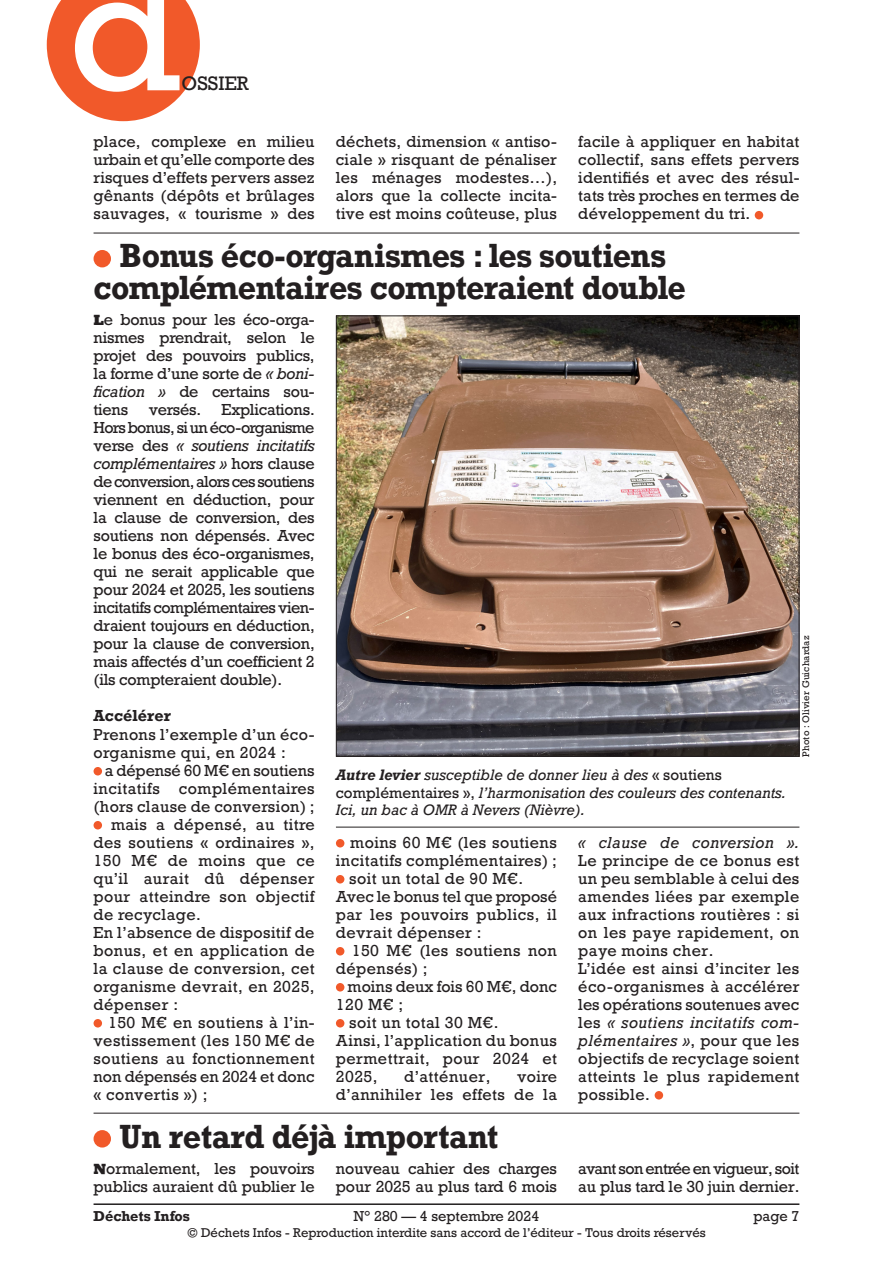
<style>
.page{position:relative;width:893px;height:1263px;background:#fff}
.page>*{position:absolute;margin:0;border:0;box-sizing:border-box;transform-origin:0 0}
.t1{font:166.5px "Rockwell";color:#fff}
.Texte_courant{font:700 31.5px/31.5px "Rockwell";letter-spacing:-.025em;color:#231f20;text-align:center;scale:.95 1}
.t2{font:18.3px "Rockwell";color:#231f20}
.Texte_courant-2{font:15px/18px "Rockwell";letter-spacing:.02em;color:#231f20;text-align:justify}
.Texte_courant-3{font:15px/18px "Rockwell";letter-spacing:-.005em;color:#231f20}
.Texte_courant-4{font:15px/18px "Rockwell";letter-spacing:-.035em;color:#231f20}
.Texte_courant-5{font:15px/18px "Rockwell";color:#231f20}
.Texte_courant-6{font:700 15px "Rockwell";color:#231f20}
.Légende_photo{font:italic 14.25px/17.2px "Rockwell";color:#231f20}
.t3{font:13.5px "Rockwell";color:#231f20}
.t4{font:700 13.5px "Rockwell";color:#231f20}
.t5{font:12px "Rockwell";color:#231f20}
.Crédit_photo{font:9px "Rockwell";letter-spacing:.015em;color:#231f20}
.s1{font-family:"Rockwell Std";font-weight:800}
.s2{font-style:italic}
.s3{font-weight:700}
.s4{font-style:normal}
</style>
<div class="page">
<hr style="left:94px;top:1203px;width:705px;height:2px;background:#231f20">
<div style="left:755px;top:211px;width:8px;height:8px;background:#f1592a;border-radius:50%"></div>
<hr style="left:94px;top:233px;width:705px;height:1px;background:#231f20">
<div style="left:94px;top:250px;width:17px;height:17px;background:#f1592a;border-radius:50%"></div>
<div style="left:94px;top:767px;width:8px;height:8px;background:#f1592a;border-radius:50%"></div>
<div style="left:94px;top:821px;width:8px;height:8px;background:#f1592a;border-radius:50%"></div>
<div style="left:94px;top:1019px;width:8px;height:8px;background:#f1592a;border-radius:50%"></div>
<div style="left:336px;top:839px;width:8px;height:8px;background:#f1592a;border-radius:50%"></div>
<div style="left:336px;top:875px;width:8px;height:8px;background:#f1592a;border-radius:50%"></div>
<div style="left:336px;top:947px;width:8px;height:8px;background:#f1592a;border-radius:50%"></div>
<div style="left:336px;top:983px;width:8px;height:8px;background:#f1592a;border-radius:50%"></div>
<div style="left:336px;top:1019px;width:8px;height:8px;background:#f1592a;border-radius:50%"></div>
<div style="left:655px;top:1091px;width:8px;height:8px;background:#f1592a;border-radius:50%"></div>
<hr style="left:94px;top:1113px;width:705px;height:1px;background:#231f20">
<div style="left:94px;top:1130px;width:17px;height:17px;background:#f1592a;border-radius:50%"></div>
<img style="left:338px;top:317px;width:459px;height:438px">
<hr style="left:336px;top:827px;width:463px;height:1px;background:#231f20">
<svg style="left:47px;top:0;width:153px;height:121px;background:#f3734b"></svg>
<h1 class="t1" style="left:69px;top:-73px;width:114px">d</h1>
<p class="t2" style="left:182px;top:72px;width:69px">OSSIER</p>
<p class="Texte_courant-2" style="left:94px;top:133px;width:223px">place, complexe en milieu urbain et qu’elle comporte des risques d’effets pervers assez gênants (dépôts et brûlages sauvages, « tourisme » des</p>
<p class="Texte_courant-2" style="left:336px;top:133px;width:223px">déchets, dimension « antiso&shy;ciale » risquant de pénaliser les ménages modestes…), alors que la collecte incita&shy;tive est moins coûteuse, plus</p>
<p class="Texte_courant-2" style="left:578px;top:133px;width:223px">facile à appliquer en habitat collectif, sans effets pervers identifiés et avec des résul&shy;tats très proches en termes de développement du tri.</p>
<p class="Texte_courant" style="left:94px;top:240px;width:625px">Bonus éco-organismes : les soutiens complémentaires compteraient double</p>
<p class="Texte_courant-2" style="left:94px;top:311px;width:223px"><span class="s1">L</span>e bonus pour les éco-orga&shy;nismes prendrait, selon le projet des pouvoirs publics, la forme d’une sorte de <span class="s2">« boni&shy;fication »</span> de certains sou&shy;tiens</p>
<p class="Texte_courant-2" style="left:149px;top:401px;width:54px">versés.</p>
<p class="Texte_courant-2" style="left:94px;top:401px;width:223px;text-indent:128px">Explications.<br>Hors bonus, si un éco-organisme verse des <span class="s2">« soutiens incitatifs complémentaires »</span> hors clause de conversion, alors ces soutiens viennent en déduction, pour la clause de conversion, des soutiens non dépensés. Avec le bonus des éco-organismes, qui ne serait applicable que pour 2024 et 2025, les soutiens incitatifs complémentaires vien&shy;draient toujours en déduction, pour la clause de conversion, mais affectés d’un coefficient 2 (ils compteraient double).</p>
<p class="Texte_courant-6" style="left:94px;top:706px;width:79px">Accélérer</p>
<p class="Texte_courant-2" style="left:94px;top:725px;width:223px">Prenons l’exemple d’un éco&shy;organisme qui, en 2024 :</p>
<p class="Texte_courant-3" style="left:94px;top:761px;width:223px;text-indent:11px">a dépensé 60 M€ en soutiens incitatifs</p>
<p class="Crédit_photo" style="left:800px;top:757px;width:122px;rotate:-90deg">Photo : Olivier Guichardaz</p>
<p class="Légende_photo" style="left:336px;top:767px;width:452px"><span class="s3">Autre levier</span> susceptible de donner lieu à des <span class="s4">« soutiens complémentaires »,</span> l’harmonisation des couleurs des contenants.<br>Ici, un bac à OMR à Nevers (Nièvre).</p>
<p class="Texte_courant-2" style="left:94px;top:779px;width:223px;text-align:right">complémentaires<br>(hors clause de conversion) ;</p>
<p class="Texte_courant-2" style="left:94px;top:815px;width:223px;text-indent:18px">mais a dépensé, au titre des soutiens « ordinaires », 150 M€ de moins que ce qu’il aurait dû dépenser pour atteindre son objectif de recyclage.</p>
<p class="Texte_courant-2" style="left:94px;top:923px;width:223px">En l’absence de dispositif de bonus, et en application de la clause de conversion, cet organisme devrait, en 2025, dépenser :</p>
<p class="Texte_courant-2" style="left:94px;top:1013px;width:223px;text-indent:15px">150 M€ en soutiens à l’in&shy;vestissement (les 150 M€ de soutiens au fonctionnement non dépensés en 2024 et donc « convertis ») ;</p>
<p class="Texte_courant-2" style="left:336px;top:833px;width:223px;text-align:right">moins 60 M€ (les soutiens incitatifs complémentaires) ;</p>
<p class="Texte_courant-2" style="left:349px;top:869px;width:175px">soit un total de 90 M€.</p>
<p class="Texte_courant-2" style="left:336px;top:887px;width:223px">Avec le bonus tel que proposé par les pouvoirs publics, il devrait dépenser :</p>
<p class="Texte_courant-2" style="left:336px;top:941px;width:223px;text-indent:16px">150 M€ (les soutiens non dépensés) ;</p>
<p class="Texte_courant-5" style="left:336px;top:977px;width:223px;text-indent:12px">moins deux fois 60 M€, donc<br>120 M€ ;</p>
<p class="Texte_courant-2" style="left:349px;top:1013px;width:151px">soit un total 30 M€.</p>
<p class="Texte_courant-2" style="left:336px;top:1031px;width:223px">Ainsi, l’application du bonus permettrait, pour 2024 et 2025,</p>
<p class="Texte_courant-2" style="left:578px;top:833px;width:223px"><span class="s2">« clause de conversion ».<br></span>Le principe de ce bonus est un peu semblable à celui des amendes liées par exemple aux infractions routières : si on les paye rapidement, on paye moins cher.</p>
<p class="Texte_courant-2" style="left:578px;top:959px;width:223px">L’idée est ainsi d’inciter les éco-organismes à accélérer les opérations soutenues avec les <span class="s2">« soutiens incitatifs com&shy;plémentaires »</span>, pour que les objectifs de recyclage soient atteints le plus rapidement possible.</p>
<p class="Texte_courant-2" style="left:404px;top:1067px;width:88px">d’atténuer,</p>
<p class="Texte_courant-2" style="left:336px;top:1067px;width:223px;text-align:right">voire<br>d’annihiler les effets de la</p>
<p class="Texte_courant" style="left:119px;top:1120px;width:400px">Un retard déjà important</p>
<p class="Texte_courant-3" style="left:94px;top:1160px;width:223px"><span class="s1">N</span>ormalement, les pouvoirs publics auraient dû publier le</p>
<p class="Texte_courant-3" style="left:336px;top:1160px;width:223px">nouveau cahier des charges pour 2025 au plus tard 6 mois</p>
<p class="Texte_courant-4" style="left:578px;top:1160px;width:223px">avant son entrée en vigueur, soit au plus tard le 30 juin dernier.</p>
<p class="t4" style="left:94px;top:1207px;width:98px">Déchets Infos</p>
<p class="t3" style="left:354px;top:1207px;width:187px">N° 280 — 4 septembre 2024</p>
<p class="t3" style="left:753px;top:1207px;width:48px">page 7</p>
<p class="t5" style="left:187px;top:1225px;width:520px">© Déchets Infos - Reproduction interdite sans accord de l’éditeur - Tous droits réservés</p>
</div>
